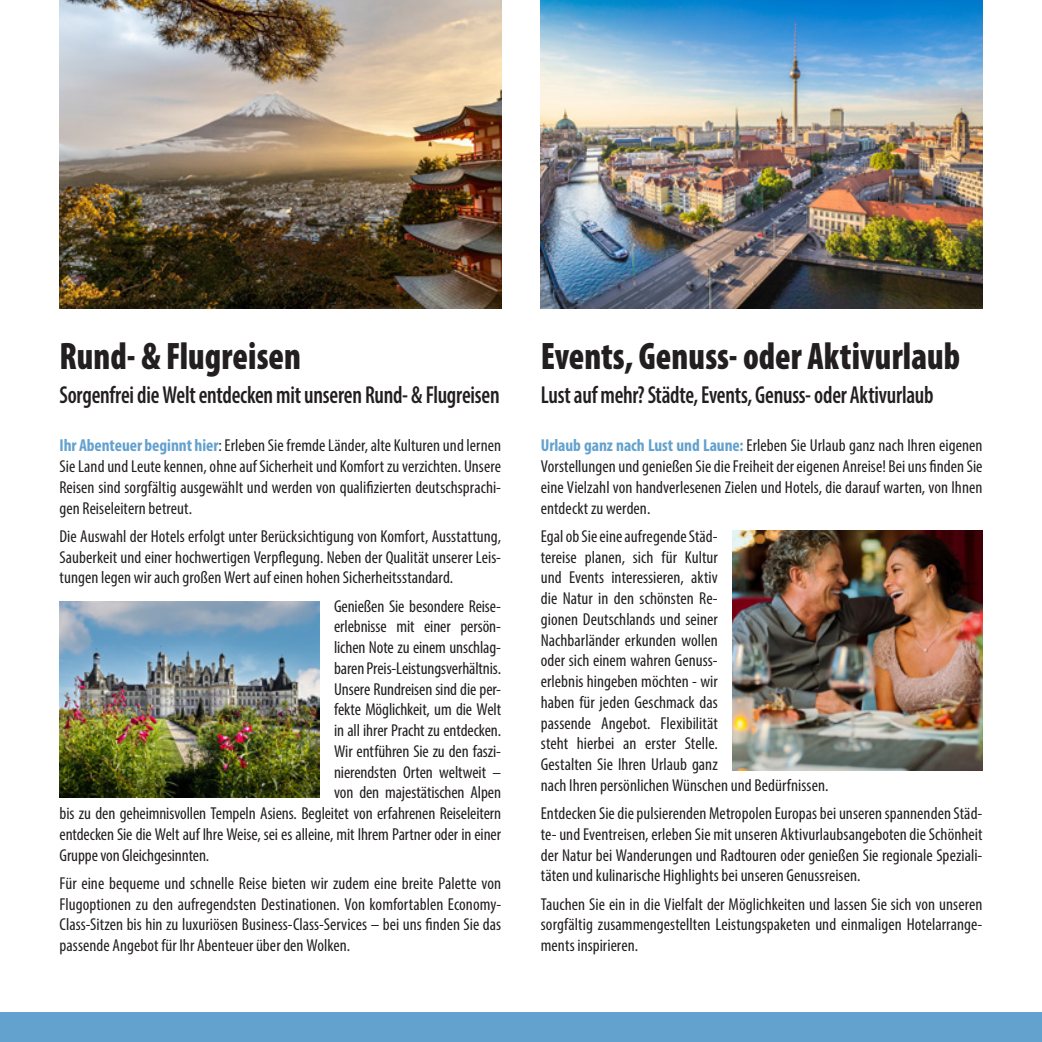
<style>
.page{position:relative;width:1042px;height:1042px;background:#fff}
.page>*{position:absolute;margin:0;border:0;box-sizing:border-box;transform-origin:0 0}
.text_H1{font:900 condensed 38.5px "Myriad Pro";color:#231f20;scale:.91 1}
.text_H2{font:600 condensed 24.68px "Myriad Pro";letter-spacing:-.01em;color:#231f20;scale:.9 1}
.text_Reisearten{font:condensed 17.32px/20.8px "Myriad Pro";color:#231f20;text-align:justify}
.s1{font-weight:700;color:#63a1ce}
</style>
<div class="page">
<div style="left:0;top:1012px;width:1042px;height:30px;background:#63a1ce"></div>
<img style="left:60px;top:0;width:441px;height:308px">
<img style="left:541px;top:0;width:441px;height:308px">
<img style="left:60px;top:601px;width:259px;height:196px">
<img style="left:733px;top:530px;width:249px;height:240px">
<p class="text_H1" style="left:60px;top:331px;width:267px">Rund- &amp; Flugreisen</p>
<p class="text_H2" style="left:60px;top:379px;width:490px">Sorgenfrei die Welt entdecken mit unseren Rund- &amp; Flugreisen</p>
<p class="text_Reisearten" style="left:60px;top:435px;width:443px"><span class="s1">Ihr Abenteuer beginnt hier</span>: Erleben Sie fremde Länder, alte Kulturen und lernen Sie Land und Leute kennen, ohne auf Sicherheit und Komfort zu verzichten. Unsere Reisen sind sorgfältig ausgewählt und werden von qualifizierten deutschsprachi&shy;gen Reiseleitern betreut.</p>
<p class="text_Reisearten" style="left:60px;top:525px;width:443px">Die Auswahl der Hotels erfolgt unter Berücksichtigung von Komfort, Ausstattung, Sauberkeit und einer hochwertigen Verpflegung. Neben der Qualität unserer Leis&shy;tungen legen wir auch großen Wert auf einen hohen Sicherheitsstandard.</p>
<p class="text_Reisearten" style="left:334px;top:595px;width:169px">Genießen Sie besondere Reise-</p>
<p class="text_Reisearten" style="left:334px;top:616px;width:169px">erlebnisse mit einer persön-</p>
<p class="text_Reisearten" style="left:334px;top:637px;width:169px">lichen Note zu einem unschlag-</p>
<p class="text_Reisearten" style="left:334px;top:657px;width:168px">baren Preis-Leistungsverhältnis.</p>
<p class="text_Reisearten" style="left:334px;top:678px;width:169px">Unsere Rundreisen sind die per-</p>
<p class="text_Reisearten" style="left:334px;top:699px;width:169px">fekte Möglichkeit, um die Welt</p>
<p class="text_Reisearten" style="left:334px;top:720px;width:168px">in all ihrer Pracht zu entdecken.</p>
<p class="text_Reisearten" style="left:334px;top:740px;width:169px">Wir entführen Sie zu den faszi-</p>
<p class="text_Reisearten" style="left:334px;top:761px;width:169px">nierendsten Orten weltweit –</p>
<p class="text_Reisearten" style="left:334px;top:782px;width:168px">von den majestätischen Alpen</p>
<p class="text_Reisearten" style="left:60px;top:803px;width:443px">bis zu den geheimnisvollen Tempeln Asiens. Begleitet von erfahrenen Reiseleitern</p>
<p class="text_Reisearten" style="left:60px;top:823px;width:443px">entdecken Sie die Welt auf Ihre Weise, sei es alleine, mit Ihrem Partner oder in einer</p>
<p class="text_Reisearten" style="left:60px;top:844px;width:151px">Gruppe von Gleichgesinnten.</p>
<p class="text_Reisearten" style="left:60px;top:872px;width:443px">Für eine bequeme und schnelle Reise bieten wir zudem eine breite Palette von Flugoptionen zu den aufregendsten Destinationen. Von komfortablen Economy-Class-Sitzen bis hin zu luxuriösen Business-Class-Services – bei uns finden Sie das passende Angebot für Ihr Abenteuer über den Wolken.</p>
<p class="text_H1" style="left:541px;top:331px;width:462px">Events, Genuss- oder Aktivurlaub</p>
<p class="text_H2" style="left:541px;top:379px;width:438px">Lust auf mehr? Städte, Events, Genuss- oder Aktivurlaub</p>
<p class="text_Reisearten" style="left:541px;top:435px;width:443px"><span class="s1">Urlaub ganz nach Lust und Laune:</span> Erleben Sie Urlaub ganz nach Ihren eigenen Vorstellungen und genießen Sie die Freiheit der eigenen Anreise! Bei uns finden Sie eine Vielzahl von handverlesenen Zielen und Hotels, die darauf warten, von Ihnen entdeckt zu werden.</p>
<p class="text_Reisearten" style="left:541px;top:525px;width:289px;text-align:left">Egal ob Sie eine aufregende Städ-<br>tereise planen, sich für Kultur<br>und Events interessieren, aktiv<br>die Natur in den schönsten Re-<br>gionen Deutschlands und seiner<br>Nachbarländer erkunden wollen<br>oder sich einem wahren Genuss-<br>erlebnis hingeben möchten - wir<br>haben für jeden Geschmack das<br>passende Angebot. Flexibilität<br>steht hierbei an erster Stelle.<br>Gestalten Sie Ihren Urlaub ganz<br>nach Ihren persönlichen Wünschen und Bedürfnissen.</p>
<p class="text_Reisearten" style="left:541px;top:803px;width:443px">Entdecken Sie die pulsierenden Metropolen Europas bei unseren spannenden Städ&shy;te- und Eventreisen, erleben Sie mit unseren Aktivurlaubsangeboten die Schönheit der Natur bei Wanderungen und Radtouren oder genießen Sie regionale Speziali&shy;täten und kulinarische Highlights bei unseren Genussreisen.</p>
<p class="text_Reisearten" style="left:541px;top:893px;width:443px">Tauchen Sie ein in die Vielfalt der Möglichkeiten und lassen Sie sich von unseren sorgfältig zusammengestellten Leistungspaketen und einmaligen Hotelarrange&shy;ments inspirieren.</p>
</div>
